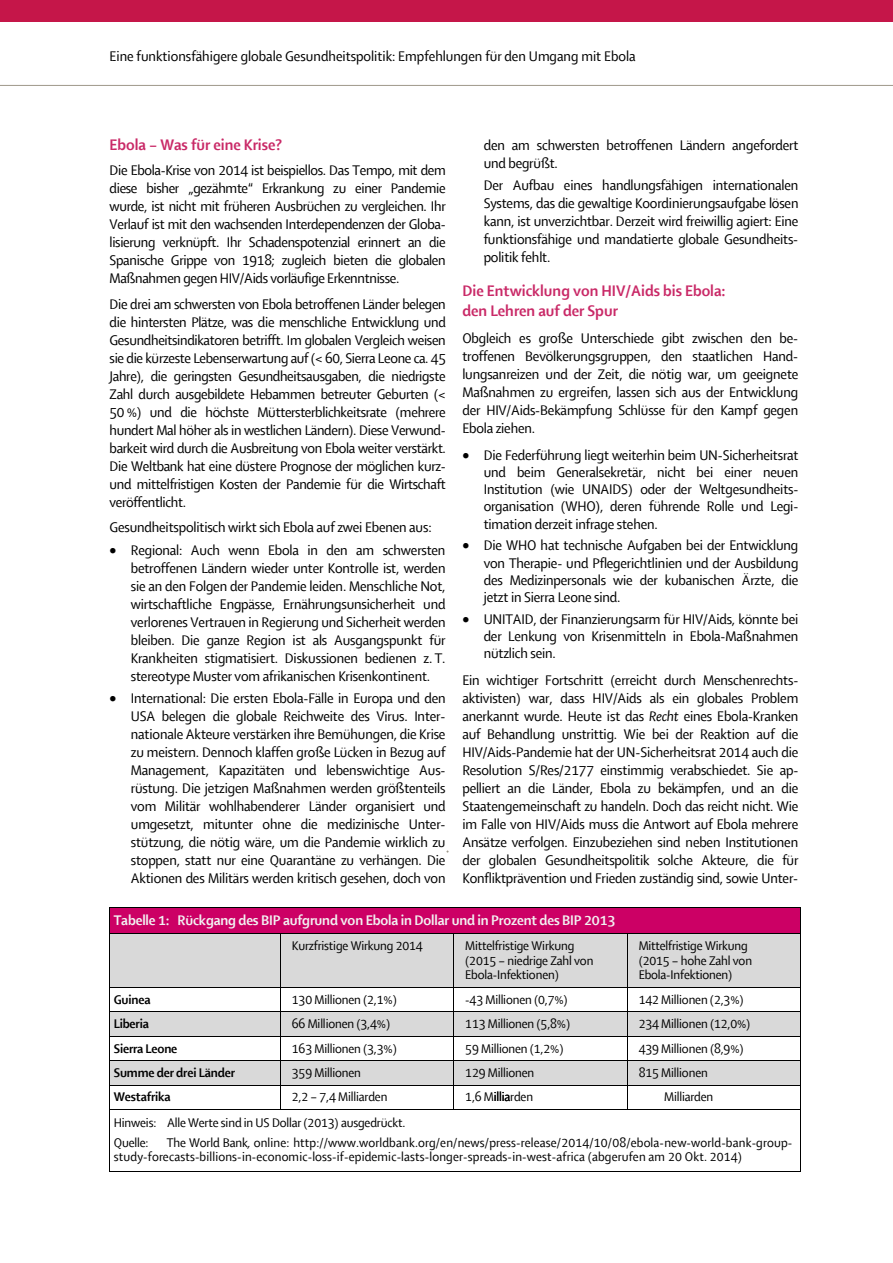
<style>
.page{position:relative;width:893px;height:1263px;background:#fff}
.page>*{position:absolute;margin:0;border:0;box-sizing:border-box;transform-origin:0 0}
.t1{font:16.5px/19.5px "Shaker RB";color:#c92967}
.t2{font:15px/18px "Shaker R";letter-spacing:-.01em;color:#000;text-align:justify}
.t3{font:15px "Shaker RB";letter-spacing:-.01em;color:#f2f2f2}
.t4{font:13.5px/14.7px "Shaker R";letter-spacing:-.01em;color:#000}
.t5{font:13.5px/14.7px "Shaker R";letter-spacing:.015em;color:#000}
.t6{font:13.5px "Shaker RB";letter-spacing:-.01em;color:#000}
.s1{font-family:"Shaker RI"}
</style>
<div class="page">
<div style="left:0;top:0;width:893px;height:21px;background:#c51649"></div>
<hr style="left:0;top:85px;width:893px;height:1px;background:#9f988a">
<div style="left:114px;top:908px;width:678px;height:25px;background:#cc0065"></div>
<hr style="left:109px;top:907px;width:692px;height:1px;background:#000">
<svg style="left:109px;top:908px;width:1px;height:25px"></svg>
<svg style="left:800px;top:908px;width:1px;height:25px"></svg>
<div style="left:110px;top:934px;width:170px;height:53px;background:#d9d9d9"></div>
<div style="left:281px;top:934px;width:172px;height:53px;background:#d9d9d9"></div>
<div style="left:454px;top:934px;width:173px;height:53px;background:#d9d9d9"></div>
<div style="left:628px;top:934px;width:172px;height:53px;background:#d9d9d9"></div>
<hr style="left:109px;top:933px;width:692px;height:1px;background:#000">
<hr style="left:109px;top:934px;width:1px;height:53px;background:#000">
<hr style="left:280px;top:934px;width:1px;height:53px;background:#000">
<hr style="left:453px;top:934px;width:1px;height:53px;background:#000">
<hr style="left:627px;top:934px;width:1px;height:53px;background:#000">
<hr style="left:800px;top:934px;width:1px;height:53px;background:#000">
<hr style="left:109px;top:987px;width:692px;height:1px;background:#000">
<div style="left:110px;top:1012px;width:170px;height:24px;background:#d9d9d9"></div>
<div style="left:281px;top:1012px;width:172px;height:24px;background:#d9d9d9"></div>
<div style="left:454px;top:1012px;width:173px;height:24px;background:#d9d9d9"></div>
<div style="left:628px;top:1012px;width:172px;height:24px;background:#d9d9d9"></div>
<hr style="left:109px;top:1011px;width:692px;height:1px;background:#000">
<hr style="left:109px;top:1036px;width:692px;height:1px;background:#000">
<div style="left:110px;top:1061px;width:170px;height:24px;background:#d9d9d9"></div>
<div style="left:281px;top:1061px;width:172px;height:24px;background:#d9d9d9"></div>
<div style="left:454px;top:1061px;width:173px;height:24px;background:#d9d9d9"></div>
<div style="left:628px;top:1061px;width:172px;height:24px;background:#d9d9d9"></div>
<hr style="left:109px;top:1060px;width:692px;height:1px;background:#000">
<hr style="left:109px;top:1085px;width:692px;height:1px;background:#000">
<svg style="left:109px;top:988px;width:1px;height:121px"></svg>
<svg style="left:280px;top:988px;width:1px;height:121px"></svg>
<svg style="left:453px;top:988px;width:1px;height:121px"></svg>
<svg style="left:627px;top:988px;width:1px;height:121px"></svg>
<svg style="left:800px;top:988px;width:1px;height:121px"></svg>
<hr style="left:109px;top:1109px;width:692px;height:1px;background:#000">
<hr style="left:109px;top:1110px;width:1px;height:61px;background:#000">
<hr style="left:109px;top:1171px;width:691px;height:1px;background:#000">
<hr style="left:800px;top:1110px;width:1px;height:61px;background:#000">
<p class="t2" style="left:110px;top:47px;width:528px">Eine funktionsfähigere globale Gesundheitspolitik: Empfehlungen für den Umgang mit Ebola</p>
<p class="t1" style="left:110px;top:135px;width:174px">Ebola – Was für eine Krise?</p>
<p class="t2" style="left:110px;top:162px;width:338px">Die Ebola-Krise von 2014 ist beispiellos. Das Tempo, mit dem diese bisher „gezähmte“ Erkrankung zu einer Pandemie wurde, ist nicht mit früheren Ausbrüchen zu vergleichen. Ihr Verlauf ist mit den wachsenden Interdependenzen der Globa&shy;lisierung verknüpft. Ihr Schadenspotenzial erinnert an die Spanische Grippe von 1918; zugleich bieten die globalen Maßnahmen gegen HIV/Aids vorläufige Erkenntnisse.</p>
<p class="t2" style="left:110px;top:295px;width:338px">Die drei am schwersten von Ebola betroffenen Länder belegen die hintersten Plätze, was die menschliche Entwicklung und Gesundheitsindikatoren betrifft. Im globalen Vergleich weisen sie die kürzeste Lebenserwartung auf (&lt; 60, Sierra Leone ca. 45<br>Jahre), die geringsten Gesundheitsausgaben, die niedrigste Zahl durch ausgebildete Hebammen betreuter Geburten (&lt; 50 %) und die höchste Müttersterblichkeitsrate (mehrere hundert Mal höher als in westlichen Ländern). Diese Verwund&shy;barkeit wird durch die Ausbreitung von Ebola weiter verstärkt.<br>Die Weltbank hat eine düstere Prognose der möglichen kurz&shy;und mittelfristigen Kosten der Pandemie für die Wirtschaft veröffentlicht.</p>
<p class="t2" style="left:110px;top:519px;width:324px">Gesundheitspolitisch wirkt sich Ebola auf zwei Ebenen aus:</p>
<p class="t2" style="left:131px;top:541px;width:316px;text-indent:-21px">• Regional: Auch wenn Ebola in den am schwersten betroffenen Ländern wieder unter Kontrolle ist, werden sie an den Folgen der Pandemie leiden. Menschliche Not, wirtschaftliche Engpässe, Ernährungsunsicherheit und verlorenes Vertrauen in Regierung und Sicherheit werden bleiben. Die ganze Region ist als Ausgangspunkt für Krankheiten stigmatisiert. Diskussionen bedienen z. T. stereotype Muster vom afrikanischen Krisenkontinent.</p>
<p class="t2" style="left:131px;top:690px;width:316px;text-indent:-21px">• International: Die ersten Ebola-Fälle in Europa und den USA belegen die globale Reichweite des Virus. Inter&shy;nationale Akteure verstärken ihre Bemühungen, die Krise zu meistern. Dennoch klaffen große Lücken in Bezug auf Management, Kapazitäten und lebenswichtige Aus&shy;rüstung. Die jetzigen Maßnahmen werden größtenteils vom Militär wohlhabenderer Länder organisiert und umgesetzt, mitunter ohne die medizinische Unter&shy;stützung, die nötig wäre, um die Pandemie wirklich zu stoppen, statt nur eine Quarantäne zu verhängen. Die Aktionen des Militärs werden kritisch gesehen, doch von</p>
<p class="t2" style="left:484px;top:136px;width:316px">den am schwersten betroffenen Ländern angefordert und begrüßt.</p>
<p class="t2" style="left:484px;top:177px;width:316px">Der Aufbau eines handlungsfähigen internationalen Systems, das die gewaltige Koordinierungsaufgabe lösen kann, ist unverzichtbar. Derzeit wird freiwillig agiert: Eine funktionsfähige und mandatierte globale Gesundheits&shy;politik fehlt.</p>
<p class="t1" style="left:462px;top:282px;width:265px">Die Entwicklung von HIV/Aids bis Ebola: den Lehren auf der Spur</p>
<p class="t2" style="left:462px;top:330px;width:337px">Obgleich es große Unterschiede gibt zwischen den be&shy;troffenen Bevölkerungsgruppen, den staatlichen Hand&shy;lungsanreizen und der Zeit, die nötig war, um geeignete Maßnahmen zu ergreifen, lassen sich aus der Entwicklung der HIV/Aids-Bekämpfung Schlüsse für den Kampf gegen Ebola ziehen.</p>
<p class="t2" style="left:484px;top:446px;width:316px;line-height:17.2px;text-indent:-21px">• Die Federführung liegt weiterhin beim UN-Sicherheitsrat und beim Generalsekretär, nicht bei einer neuen Institution (wie UNAIDS) oder der Weltgesundheits&shy;organisation (WHO), deren führende Rolle und Legi&shy;timation derzeit infrage stehen.</p>
<p class="t2" style="left:484px;top:537px;width:316px;line-height:17.2px;text-indent:-21px">• Die WHO hat technische Aufgaben bei der Entwicklung von Therapie- und Pflegerichtlinien und der Ausbildung des Medizinpersonals wie der kubanischen Ärzte, die jetzt in Sierra Leone sind.</p>
<p class="t2" style="left:484px;top:611px;width:316px;line-height:17.2px;text-indent:-21px">• UNITAID, der Finanzierungsarm für HIV/Aids, könnte bei der Lenkung von Krisenmitteln in Ebola-Maßnahmen nützlich sein.</p>
<p class="t2" style="left:462px;top:672px;width:338px">Ein wichtiger Fortschritt (erreicht durch Menschenrechts&shy;aktivisten) war, dass HIV/Aids als ein globales Problem anerkannt wurde. Heute ist das <span class="s1">Recht</span> eines Ebola-Kranken auf Behandlung unstrittig. Wie bei der Reaktion auf die HIV/Aids-Pandemie hat der UN-Sicherheitsrat 2014 auch die Resolution S/Res/2177 einstimmig verabschiedet. Sie ap&shy;pelliert an die Länder, Ebola zu bekämpfen, und an die Staatengemeinschaft zu handeln. Doch das reicht nicht. Wie im Falle von HIV/Aids muss die Antwort auf Ebola mehrere Ansätze verfolgen. Einzubeziehen sind neben Institutionen der globalen Gesundheitspolitik solche Akteure, die für Konfliktprävention und Frieden zuständig sind, sowie Unter-</p>
<p class="t3" style="left:114px;top:912px;width:503px">Tabelle 1: Rückgang des BIP aufgrund von Ebola in Dollar und in Prozent des BIP 2013</p>
<p class="t4" style="left:292px;top:938px;width:132px">Kurzfristige Wirkung 2014</p>
<p class="t4" style="left:465px;top:938px;width:130px">Mittelfristige Wirkung (2015 – niedrige Zahl von<br>Ebola-Infektionen)</p>
<p class="t4" style="left:639px;top:938px;width:115px">Mittelfristige Wirkung (2015 – hohe Zahl von<br>Ebola-Infektionen)</p>
<p class="t6" style="left:114px;top:992px;width:38px">Guinea</p>
<p class="t4" style="left:292px;top:992px;width:107px">130 Millionen (2,1%)</p>
<p class="t4" style="left:465px;top:992px;width:104px">-43 Millionen (0,7%)</p>
<p class="t4" style="left:639px;top:992px;width:107px">142 Millionen (2,3%)</p>
<p class="t6" style="left:114px;top:1017px;width:37px">Liberia</p>
<p class="t4" style="left:292px;top:1017px;width:100px">66 Millionen (3,4%)</p>
<p class="t4" style="left:465px;top:1017px;width:107px">113 Millionen (5,8%)</p>
<p class="t4" style="left:639px;top:1017px;width:113px">234 Millionen (12,0%)</p>
<p class="t6" style="left:114px;top:1041px;width:65px">Sierra Leone</p>
<p class="t4" style="left:292px;top:1041px;width:107px">163 Millionen (3,3%)</p>
<p class="t4" style="left:465px;top:1041px;width:100px">59 Millionen (1,2%)</p>
<p class="t4" style="left:639px;top:1041px;width:107px">439 Millionen (8,9%)</p>
<p class="t6" style="left:114px;top:1065px;width:123px">Summe der drei Länder</p>
<p class="t4" style="left:292px;top:1065px;width:71px">359 Millionen</p>
<p class="t4" style="left:465px;top:1065px;width:71px">129 Millionen</p>
<p class="t4" style="left:639px;top:1065px;width:71px">815 Millionen</p>
<p class="t6" style="left:114px;top:1090px;width:58px">Westafrika</p>
<p class="t4" style="left:292px;top:1090px;width:97px">2,2 – 7,4 Milliarden</p>
<p class="t4" style="left:465px;top:1090px;width:69px">1,6 M rden</p>
<p class="t4" style="left:494px;top:1090px;width:18px">illia</p>
<p class="t4" style="left:664px;top:1090px;width:51px">Milliarden</p>
<p class="t4" style="left:114px;top:1114px;width:293px;line-height:19.2px">Hinweis: Alle Werte sind in US Dollar (2013) ausgedrückt.<br>Quelle:</p>
<p class="t5" style="left:114px;top:1135px;width:680px;text-indent:53px">The World Bank<span class="s1">,</span> online: http://www.worldbank.org/en/news/press-release/2014/10/08/ebola-new-world-bank-group&shy;study-forecasts-billions-in-economic-loss-if-epidemic-lasts-longer-spreads-in-west-africa (abgerufen am 20 Okt. 2014)</p>
</div>
